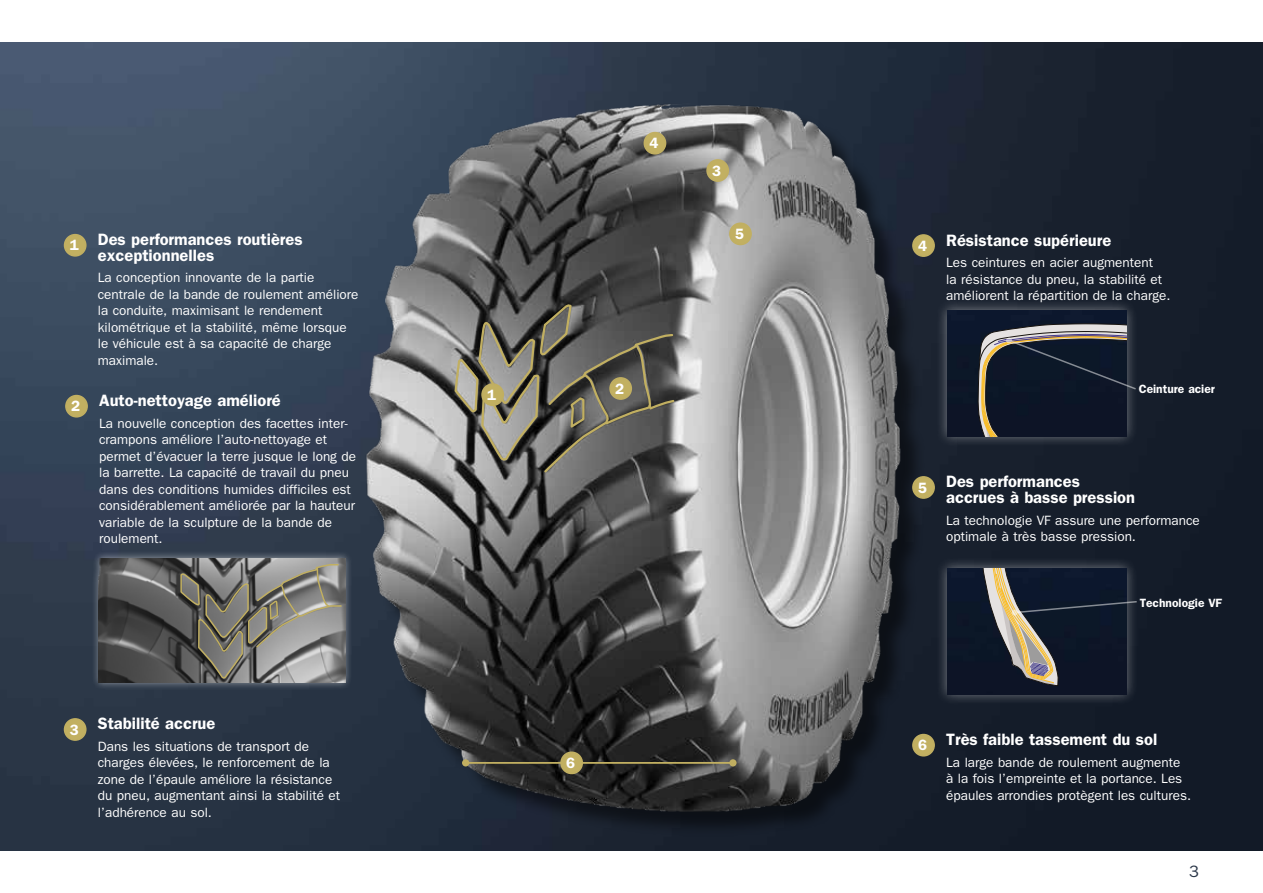
<style>
.page{position:relative;width:1263px;height:893px;background:#fff}
.page>*{position:absolute;margin:0;border:0;box-sizing:border-box;transform-origin:0 0}
.t1{font:600 16.5px/15.6px "ITC Franklin Gothic Std";color:#fff}
.t2{font:16.5px "ITC Franklin Gothic Std";color:#2b3749}
.t3{font:600 15px "ITC Franklin Gothic Std";color:#fff}
.t4{font:13.5px/16.5px "ITC Franklin Gothic Std";color:#fff}
.t5{font:600 12px "ITC Franklin Gothic Std";color:#fff}
</style>
<div class="page">
<img style="left:0;top:43px;width:1263px;height:807px">
<div style="left:935px;top:557px;width:203px;height:149px;background:#fff;opacity:.45"></div>
<div style="left:976px;top:568px;width:150px;height:126px;background:#0d1426"></div>
<div style="left:935px;top:299px;width:203px;height:149px;background:#fff;opacity:.45"></div>
<div style="left:976px;top:311px;width:150px;height:125px;background:#0c172d"></div>
<img style="left:358px;top:80px;width:618px;height:746px">
<hr style="left:466px;top:762px;width:267px;height:2px;background:#c1af61">
<div style="left:462px;top:759px;width:7px;height:7px;background:#c1af61;border-radius:50%"></div>
<div style="left:729px;top:759px;width:7px;height:7px;background:#c1af61;border-radius:50%"></div>
<div style="left:644px;top:133px;width:21px;height:21px;background:#c2b061;border-radius:50%"></div>
<div style="left:643px;top:132px;width:23px;height:23px;border:2px solid #c1af61;border-radius:50%"></div>
<div style="left:730px;top:223px;width:21px;height:21px;background:#c2b061;border-radius:50%"></div>
<div style="left:729px;top:222px;width:23px;height:23px;border:2px solid #c1af61;border-radius:50%"></div>
<div style="left:707px;top:160px;width:21px;height:21px;background:#c2b061;border-radius:50%"></div>
<div style="left:706px;top:159px;width:23px;height:23px;border:2px solid #c1af61;border-radius:50%"></div>
<div style="left:561px;top:752px;width:21px;height:21px;background:#c2b061;border-radius:50%"></div>
<div style="left:560px;top:751px;width:23px;height:23px;border:2px solid #c1af61;border-radius:50%"></div>
<div style="left:65px;top:235px;width:21px;height:21px;background:#c2b061;border-radius:50%"></div>
<div style="left:64px;top:234px;width:23px;height:23px;border:2px solid #c1af61;border-radius:50%"></div>
<div style="left:65px;top:719px;width:21px;height:21px;background:#c2b061;border-radius:50%"></div>
<div style="left:64px;top:718px;width:23px;height:23px;border:2px solid #c1af61;border-radius:50%"></div>
<div style="left:66px;top:396px;width:21px;height:21px;background:#c2b061;border-radius:50%"></div>
<div style="left:65px;top:395px;width:23px;height:23px;border:2px solid #c1af61;border-radius:50%"></div>
<div style="left:913px;top:734px;width:21px;height:22px;background:#c2b061;border-radius:50%"></div>
<div style="left:912px;top:734px;width:23px;height:22px;border:2px solid #c1af61;border-radius:50%"></div>
<div style="left:913px;top:235px;width:21px;height:21px;background:#c2b061;border-radius:50%"></div>
<div style="left:912px;top:234px;width:23px;height:23px;border:2px solid #c1af61;border-radius:50%"></div>
<div style="left:913px;top:477px;width:21px;height:21px;background:#c2b061;border-radius:50%"></div>
<div style="left:912px;top:476px;width:23px;height:23px;border:2px solid #c1af61;border-radius:50%"></div>
<svg style="left:978px;top:324px;width:159px;height:112px;background:#2e333d"></svg>
<svg style="left:981px;top:568px;width:157px;height:118px;background:#353a42"></svg>
<svg style="left:453px;top:301px;width:222px;height:173px;background:#686760"></svg>
<div style="left:91px;top:550px;width:262px;height:140px;background:#fff;opacity:.5"></div>
<img style="left:99px;top:558px;width:246px;height:125px">
<svg style="left:180px;top:563px;width:163px;height:288px;background:#4d535a"></svg>
<p class="t3" style="left:70px;top:236px;width:10px">1</p>
<p class="t3" style="left:71px;top:397px;width:10px">2</p>
<p class="t1" style="left:98px;top:232px;width:206px">Des performances routières exceptionnelles</p>
<p class="t4" style="left:98px;top:270px;width:262px">La conception innovante de la partie centrale de la bande de roulement améliore la conduite, maximisant le rendement kilométrique et la stabilité, même lorsque le véhicule est à sa capacité de charge maximale.</p>
<p class="t1" style="left:99px;top:393px;width:183px">Auto-nettoyage amélioré</p>
<p class="t4" style="left:99px;top:415px;width:258px">La nouvelle conception des facettes inter&shy;crampons améliore l’auto-nettoyage et permet d’évacuer la terre jusque le long de la barrette. La capacité de travail du pneu dans des conditions humides difficiles est considérablement améliorée par la hauteur variable de la sculpture de la bande de roulement.</p>
<p class="t3" style="left:70px;top:721px;width:10px">3</p>
<p class="t1" style="left:98px;top:716px;width:119px">Stabilité accrue</p>
<p class="t4" style="left:98px;top:738px;width:244px">Dans les situations de transport de charges élevées, le renforcement de la zone de l’épaule améliore la résistance du pneu, augmentant ainsi la stabilité et l’adhérence au sol.</p>
<p class="t3" style="left:487px;top:386px;width:10px">1</p>
<p class="t3" style="left:649px;top:134px;width:10px">4</p>
<p class="t3" style="left:712px;top:162px;width:10px">3</p>
<p class="t3" style="left:735px;top:225px;width:10px">5</p>
<p class="t3" style="left:615px;top:380px;width:10px">2</p>
<p class="t3" style="left:566px;top:754px;width:10px">6</p>
<p class="t3" style="left:918px;top:237px;width:10px">4</p>
<p class="t1" style="left:946px;top:232px;width:167px">Résistance supérieure</p>
<p class="t4" style="left:946px;top:254px;width:226px">Les ceintures en acier augmentent<br>la résistance du pneu, la stabilité et améliorent la répartition de la charge.</p>
<p class="t5" style="left:1139px;top:382px;width:78px">Ceinture acier</p>
<p class="t3" style="left:918px;top:479px;width:10px">5</p>
<p class="t1" style="left:946px;top:474px;width:190px">Des performances accrues à basse pression</p>
<p class="t4" style="left:946px;top:512px;width:255px">La technologie VF assure une performance optimale à très basse pression.</p>
<p class="t5" style="left:1140px;top:596px;width:84px">Technologie VF</p>
<p class="t3" style="left:918px;top:736px;width:10px">6</p>
<p class="t1" style="left:946px;top:732px;width:213px">Très faible tassement du sol</p>
<p class="t4" style="left:946px;top:754px;width:246px">La large bande de roulement augmente à la fois l’empreinte et la portance. Les épaules arrondies protègent les cultures.</p>
<p class="t2" style="left:1189px;top:862px;width:11px">3</p>
</div>
